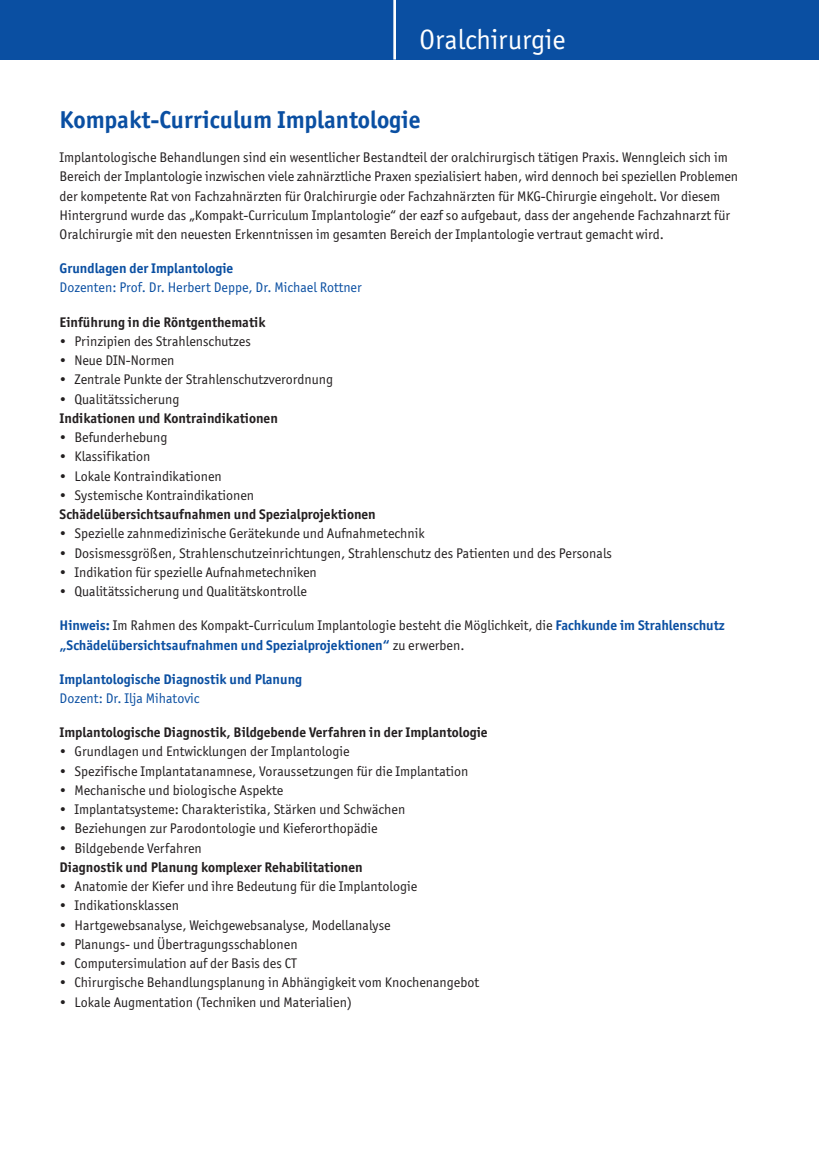
<style>
.page{position:relative;width:819px;height:1166px;background:#fff}
.page>*{position:absolute;margin:0;border:0;box-sizing:border-box;transform-origin:0 0}
.t1{font:28px "Officina San ITC";color:#fff}
.t2{font:700 24.5px "Officina San ITC";color:#0a4fa2}
.t3{font:14px/19.2px "Officina San ITC";color:#231f20}
.t4{font:700 14px/19.2px "Officina San ITC";color:#0a4fa2}
.t5{font:700 14px "Officina San ITC";color:#231f20}
.t6{font:14px "Officina San ITC";color:#0a4fa2}
.s1{font-weight:400;color:#231f20}
</style>
<div class="page">
<div style="left:0;top:0;width:819px;height:60px;background:#0a4fa2"></div>
<hr style="left:393px;top:0;width:3px;height:60px;background:#fff">
<h1 class="t1" style="left:419px;top:23px;width:148px">Oralchirurgie</h1>
<h2 class="t2" style="left:60px;top:104px;width:362px">Kompakt-Curriculum Implantologie</h2>
<p class="t3" style="left:60px;top:148px;width:680px">Implantologische Behandlungen sind ein wesentlicher Bestandteil der oralchirurgisch tätigen Praxis. Wenngleich sich im Bereich der Implantologie inzwischen viele zahnärztliche Praxen spezialisiert haben, wird dennoch bei speziellen Problemen der kompetente Rat von Fachzahnärzten für Oralchirurgie oder Fachzahnärzten für MKG-Chirurgie eingeholt. Vor diesem Hintergrund wurde das „Kompakt-Curriculum Implantologie“ der eazf so aufgebaut, dass der angehende Fachzahnarzt für Oralchirurgie mit den neuesten Erkenntnissen im gesamten Bereich der Implantologie vertraut gemacht wird.</p>
<p class="t4" style="left:60px;top:259px;width:175px">Grundlagen der Implantologie</p>
<p class="t6" style="left:60px;top:280px;width:303px">Dozenten: Prof. Dr. Herbert Deppe, Dr. Michael Rottner</p>
<p class="t5" style="left:60px;top:313px;width:207px">Einführung in die Röntgenthematik</p>
<p class="t3" style="left:60px;top:331px;width:193px">• Prinzipien des Strahlenschutzes</p>
<p class="t3" style="left:60px;top:351px;width:116px">• Neue DIN-Normen</p>
<p class="t3" style="left:60px;top:370px;width:275px">• Zentrale Punkte der Strahlenschutzverordnung</p>
<p class="t3" style="left:60px;top:389px;width:121px">• Qualitätssicherung</p>
<p class="t5" style="left:60px;top:409px;width:220px">Indikationen und Kontraindikationen</p>
<p class="t3" style="left:60px;top:428px;width:109px">• Befunderhebung</p>
<p class="t3" style="left:60px;top:447px;width:92px">• Klassifikation</p>
<p class="t3" style="left:60px;top:466px;width:164px">• Lokale Kontraindikationen</p>
<p class="t3" style="left:60px;top:485px;width:196px">• Systemische Kontraindikationen</p>
<p class="t5" style="left:60px;top:506px;width:318px">Schädelübersichtsaufnahmen und Spezialprojektionen</p>
<p class="t3" style="left:60px;top:524px;width:366px">• Spezielle zahnmedizinische Gerätekunde und Aufnahmetechnik</p>
<p class="t3" style="left:60px;top:543px;width:554px">• Dosismessgrößen, Strahlenschutzeinrichtungen, Strahlenschutz des Patienten und des Personals</p>
<p class="t3" style="left:60px;top:562px;width:259px">• Indikation für spezielle Aufnahmetechniken</p>
<p class="t3" style="left:60px;top:582px;width:249px">• Qualitätssicherung und Qualitätskontrolle</p>
<p class="t4" style="left:60px;top:616px;width:666px">Hinweis: <span class="s1">Im Rahmen des Kompakt-Curriculum Implantologie besteht die Möglichkeit, die</span> Fachkunde im Strahlenschutz „Schädelübersichtsaufnahmen und Spezialprojektionen“ <span class="s1">zu erwerben.</span></p>
<p class="t4" style="left:60px;top:669px;width:244px">Implantologische Diagnostik und Planung</p>
<p class="t6" style="left:60px;top:690px;width:141px">Dozent: Dr. Ilja Mihatovic</p>
<p class="t5" style="left:60px;top:723px;width:429px">Implantologische Diagnostik, Bildgebende Verfahren in der Implantologie</p>
<p class="t3" style="left:60px;top:742px;width:291px">• Grundlagen und Entwicklungen der Implantologie</p>
<p class="t3" style="left:60px;top:761px;width:410px">• Spezifische Implantatanamnese, Voraussetzungen für die Implantation</p>
<p class="t3" style="left:60px;top:780px;width:225px">• Mechanische und biologische Aspekte</p>
<p class="t3" style="left:60px;top:799px;width:347px">• Implantatsysteme: Charakteristika, Stärken und Schwächen</p>
<p class="t3" style="left:60px;top:819px;width:319px">• Beziehungen zur Parodontologie und Kieferorthopädie</p>
<p class="t3" style="left:60px;top:838px;width:144px">• Bildgebende Verfahren</p>
<p class="t5" style="left:60px;top:858px;width:304px">Diagnostik und Planung komplexer Rehabilitationen</p>
<p class="t3" style="left:60px;top:876px;width:359px">• Anatomie der Kiefer und ihre Bedeutung für die Implantologie</p>
<p class="t3" style="left:60px;top:896px;width:121px">• Indikationsklassen</p>
<p class="t3" style="left:60px;top:915px;width:332px">• Hartgewebsanalyse, Weichgewebsanalyse, Modellanalyse</p>
<p class="t3" style="left:60px;top:934px;width:239px">• Planungs- und Übertragungsschablonen</p>
<p class="t3" style="left:60px;top:953px;width:239px">• Computersimulation auf der Basis des CT</p>
<p class="t3" style="left:60px;top:973px;width:421px">• Chirurgische Behandlungsplanung in Abhängigkeit vom Knochenangebot</p>
<p class="t3" style="left:60px;top:992px;width:294px">• Lokale Augmentation (Techniken und Materialien)</p>
</div>
